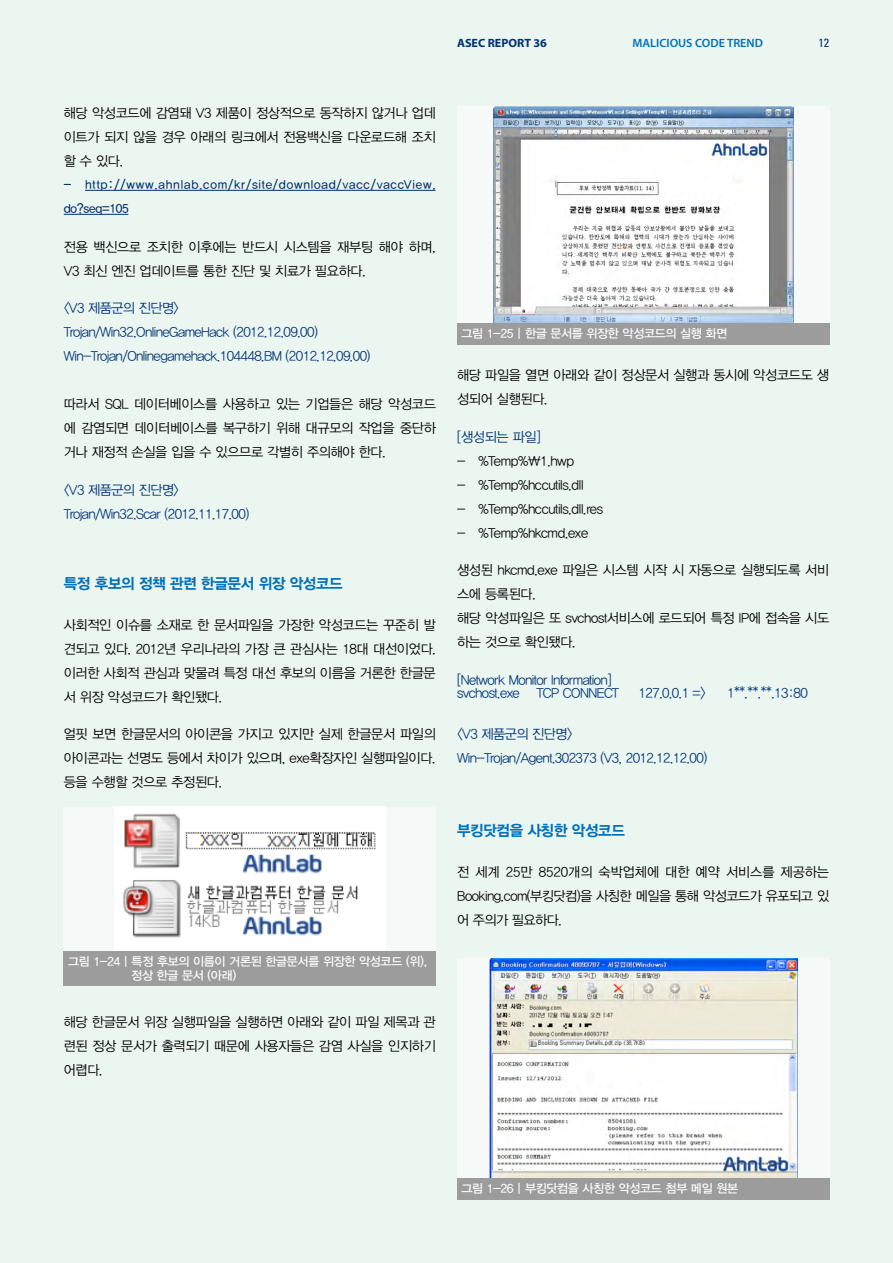
<style>
.page{position:relative;width:893px;height:1263px;background:#ebf6f1}
.page>*{position:absolute;margin:0;border:0;box-sizing:border-box;transform-origin:0 0}
.t1{font:15px "YDIYGO350";letter-spacing:-.025em;color:#0071bc}
.t2{font:13.5px/24px "YDIYGO320";letter-spacing:-.025em;color:#000;text-align:justify}
.t3{font:13.5px/24px "YDIYGO320";letter-spacing:-.04em;color:#003275}
.t4{font:12px/14.4px "YDIYGO330";letter-spacing:-.025em;color:#fff}
.t5{font:12px/24px "YDIYGO330";letter-spacing:.065em;color:#003275}
.t6{font:600 12px "Myriad Pro";color:#0071bc}
.t7{font:700 12px "Myriad Pro";color:#003275}
.t8{font:condensed 12px "Univers";color:#003275}
</style>
<div class="page">
<hr style="left:85px;top:190px;width:351px;height:1px;background:#003275">
<hr style="left:64px;top:214px;width:64px;height:1px;background:#003275">
<div style="left:64px;top:807px;width:372px;height:144px;background:#f5faf8"></div>
<img style="left:123px;top:814px;width:253px;height:124px">
<div style="left:64px;top:951px;width:372px;height:35px;background:#9c9c9c"></div>
<div style="left:457px;top:106px;width:372px;height:217px;background:#f5faf8"></div>
<img style="left:493px;top:106px;width:300px;height:217px">
<div style="left:457px;top:323px;width:372px;height:21px;background:#9c9c9c"></div>
<div style="left:457px;top:958px;width:372px;height:220px;background:#f5faf8"></div>
<img style="left:489px;top:958px;width:308px;height:220px">
<div style="left:457px;top:1178px;width:372px;height:21px;background:#9c9c9c"></div>
<p class="t7" style="left:457px;top:35px;width:91px">ASEC REPORT 36</p>
<p class="t6" style="left:632px;top:35px;width:132px">MALICIOUS CODE TREND</p>
<p class="t8" style="left:818px;top:35px;width:12px">12</p>
<p class="t2" style="left:64px;top:101px;width:374px">해당 악성코드에 감염돼 V3 제품이 정상적으로 동작하지 않거나 업데 이트가 되지 않을 경우 아래의 링크에서 전용백신을 다운로드해 조치 할 수 있다.</p>
<p class="t5" style="left:64px;top:172px;width:373px">- http://www.ahnlab.com/kr/site/download/vacc/vaccView. do?seq=105</p>
<p class="t2" style="left:64px;top:235px;width:374px">전용 백신으로 조치한 이후에는 반드시 시스템을 재부팅 해야 하며,<br>V3 최신 엔진 업데이트를 통한 진단 및 치료가 필요하다.</p>
<p class="t3" style="left:64px;top:296px;width:308px">&lt;V3 제품군의 진단명&gt;<br>Trojan/Win32.OnlineGameHack (2012.12.09.00)<br>Win-Trojan/Onlinegamehack.104448.BM (2012.12.09.00)</p>
<p class="t2" style="left:64px;top:392px;width:374px">따라서 SQL 데이터베이스를 사용하고 있는 기업들은 해당 악성코드 에 감염되면 데이터베이스를 복구하기 위해 대규모의 작업을 중단하 거나 재정적 손실을 입을 수 있으므로 각별히 주의해야 한다.</p>
<p class="t3" style="left:64px;top:478px;width:187px">&lt;V3 제품군의 진단명&gt;<br>Trojan/Win32.Scar (2012.11.17.00)</p>
<p class="t1" style="left:64px;top:576px;width:281px">특정 후보의 정책 관련 한글문서 위장 악성코드</p>
<p class="t2" style="left:64px;top:613px;width:374px">사회적인 이슈를 소재로 한 문서파일을 가장한 악성코드는 꾸준히 발 견되고 있다. 2012년 우리나라의 가장 큰 관심사는 18대 대선이었다. 이러한 사회적 관심과 맞물려 특정 대선 후보의 이름을 거론한 한글문 서 위장 악성코드가 확인됐다.</p>
<p class="t2" style="left:64px;top:722px;width:374px">얼핏 보면 한글문서의 아이콘을 가지고 있지만 실제 한글문서 파일의 아이콘과는 선명도 등에서 차이가 있으며, exe확장자인 실행파일이다. 등을 수행할 것으로 추정된다.</p>
<p class="t4" style="left:131px;top:954px;width:297px;text-indent:-63px">그림 1-24 | 특정 후보의 이름이 거론된 한글문서를 위장한 악성코드 (위), 정상 한글 문서 (아래)</p>
<p class="t2" style="left:64px;top:1010px;width:374px">해당 한글문서 위장 실행파일을 실행하면 아래와 같이 파일 제목과 관 련된 정상 문서가 출력되기 때문에 사용자들은 감염 사실을 인지하기 어렵다.</p>
<p class="t4" style="left:461px;top:327px;width:267px">그림 1-25 | 한글 문서를 위장한 악성코드의 실행 화면</p>
<p class="t2" style="left:457px;top:363px;width:374px">해당 파일을 열면 아래와 같이 정상문서 실행과 동시에 악성코드도 생 성되어 실행된다.</p>
<p class="t3" style="left:457px;top:425px;width:85px">[생성되는 파일]</p>
<p class="t2" style="left:457px;top:449px;width:119px">- %Temp%\1.hwp</p>
<p class="t2" style="left:457px;top:473px;width:128px">- %Temp%hccutils.dll</p>
<p class="t2" style="left:457px;top:497px;width:148px">- %Temp%hccutils.dll.res</p>
<p class="t2" style="left:457px;top:521px;width:133px">- %Temp%hkcmd.exe</p>
<p class="t2" style="left:457px;top:558px;width:374px;text-align:left">생성된 hkcmd.exe 파일은 시스템 시작 시 자동으로 실행되도록 서비 스에 등록된다.<br>해당 악성파일은 또 svchost서비스에 로드되어 특정 IP에 접속을 시도 하는 것으로 확인됐다.</p>
<p class="t3" style="left:457px;top:673px;width:164px;line-height:13.5px">[Network Monitor Information] svchost.exe TCP CONNECT</p>
<p class="t3" style="left:639px;top:681px;width:69px">127.0.0.1 =&gt;</p>
<p class="t3" style="left:727px;top:681px;width:82px">1**.**.**.13:80</p>
<p class="t3" style="left:457px;top:722px;width:252px">&lt;V3 제품군의 진단명&gt;<br>Win-Trojan/Agent.302373 (V3, 2012.12.12.00)</p>
<p class="t1" style="left:457px;top:823px;width:169px">부킹닷컴을 사칭한 악성코드</p>
<p class="t2" style="left:457px;top:860px;width:374px">전 세계 25만 8520개의 숙박업체에 대한 예약 서비스를 제공하는 Booking.com(부킹닷컴)을 사칭한 메일을 통해 악성코드가 유포되고 있 어 주의가 필요하다.</p>
<p class="t4" style="left:461px;top:1181px;width:278px">그림 1-26 | 부킹닷컴을 사칭한 악성코드 첨부 메일 원본</p>
</div>
